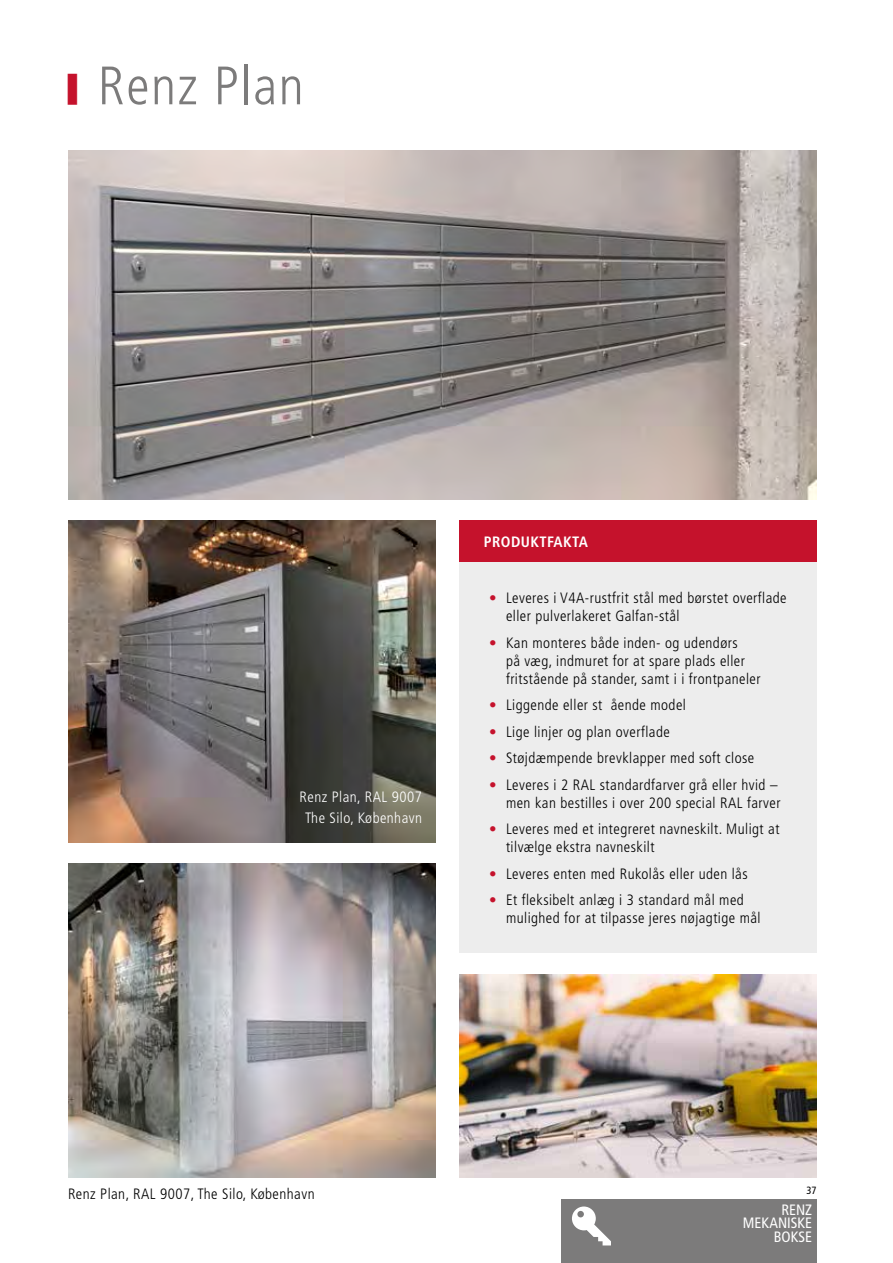
<style>
.page{position:relative;width:893px;height:1263px;background:#fff}
.page>*{position:absolute;margin:0;border:0;box-sizing:border-box;transform-origin:0 0}
.t1{font:300 condensed 54px "Frutiger LT Std";letter-spacing:.03em;color:#7c7b7b}
.t2{font:300 condensed 15px/18px "Frutiger LT Std";letter-spacing:.03em;color:#000}
.t3{font:300 condensed 15px/21px "Frutiger LT Std";letter-spacing:.03em;color:#fff;text-align:center}
.t4{font:condensed 15px/13.5px "Frutiger LT Std";color:#fff;text-align:right}
.t5{font:700 condensed 15px "Frutiger LT Std";letter-spacing:.03em;color:#fff}
.t6{font:condensed 10.5px "Frutiger LT Std";color:#000}
.s1{font-family:"Arial";font-weight:400;font-stretch:normal;font-size:25.5px;color:#c5122c}
.s2{color:#c5122c}
</style>
<div class="page">
<img style="left:68px;top:151px;width:748px;height:349px">
<img style="left:68px;top:521px;width:368px;height:321px">
<img style="left:68px;top:864px;width:368px;height:314px">
<div style="left:459px;top:562px;width:357px;height:391px;background:#ededed"></div>
<div style="left:459px;top:521px;width:357px;height:41px;background:#c5122c"></div>
<img style="left:459px;top:974px;width:357px;height:204px">
<div style="left:561px;top:1199px;width:255px;height:64px;background:#7c7b7b"></div>
<svg style="left:572px;top:1206px;width:39px;height:39px"></svg>
<h1 class="t1" style="left:68px;top:55px;width:237px"><span class="s1">▌</span> Renz Plan</h1>
<p class="t3" style="left:300px;top:787px;width:124px">Renz Plan, RAL 9007<br>The Silo, København</p>
<p class="t5" style="left:484px;top:533px;width:106px">PRODUKTFAKTA</p>
<p class="t2" style="left:506px;top:589px;width:282px;text-indent:-17px"><span class="s2">•</span> Leveres i V4A-rustfrit stål med børstet overflade eller pulverlakeret Galfan-stål</p>
<p class="t2" style="left:506px;top:633px;width:256px;text-indent:-17px"><span class="s2">•</span> Kan monteres både inden- og udendørs<br>på væg, indmuret for at spare plads eller fritstående på stander, samt i i frontpaneler</p>
<p class="t2" style="left:489px;top:696px;width:198px"><span class="s2">•</span> Liggende eller st ående model</p>
<p class="t2" style="left:489px;top:722px;width:182px"><span class="s2">•</span> Lige linjer og plan overflade</p>
<p class="t2" style="left:489px;top:749px;width:267px"><span class="s2">•</span> Støjdæmpende brevklapper med soft close</p>
<p class="t2" style="left:489px;top:775px;width:293px;text-align:right"><span class="s2">•</span> Leveres i 2 RAL standardfarver grå eller hvid – men kan bestilles i over 200 special RAL farver</p>
<p class="t2" style="left:506px;top:820px;width:275px;text-indent:-17px"><span class="s2">•</span> Leveres med et integreret navneskilt. Muligt at tilvælge ekstra navneskilt</p>
<p class="t2" style="left:489px;top:864px;width:260px"><span class="s2">•</span> Leveres enten med Rukolås eller uden lås</p>
<p class="t2" style="left:506px;top:891px;width:256px;text-indent:-17px"><span class="s2">•</span> Et fleksibelt anlæg i 3 standard mål med mulighed for at tilpasse jeres nøjagtige mål</p>
<p class="t2" style="left:68px;top:1184px;width:248px">Renz Plan, RAL 9007, The Silo, København</p>
<p class="t6" style="left:806px;top:1184px;width:12px">37</p>
<p class="t4" style="left:743px;top:1203px;width:71px">RENZ<br>MEKANISKE<br>BOKSE</p>
</div>
